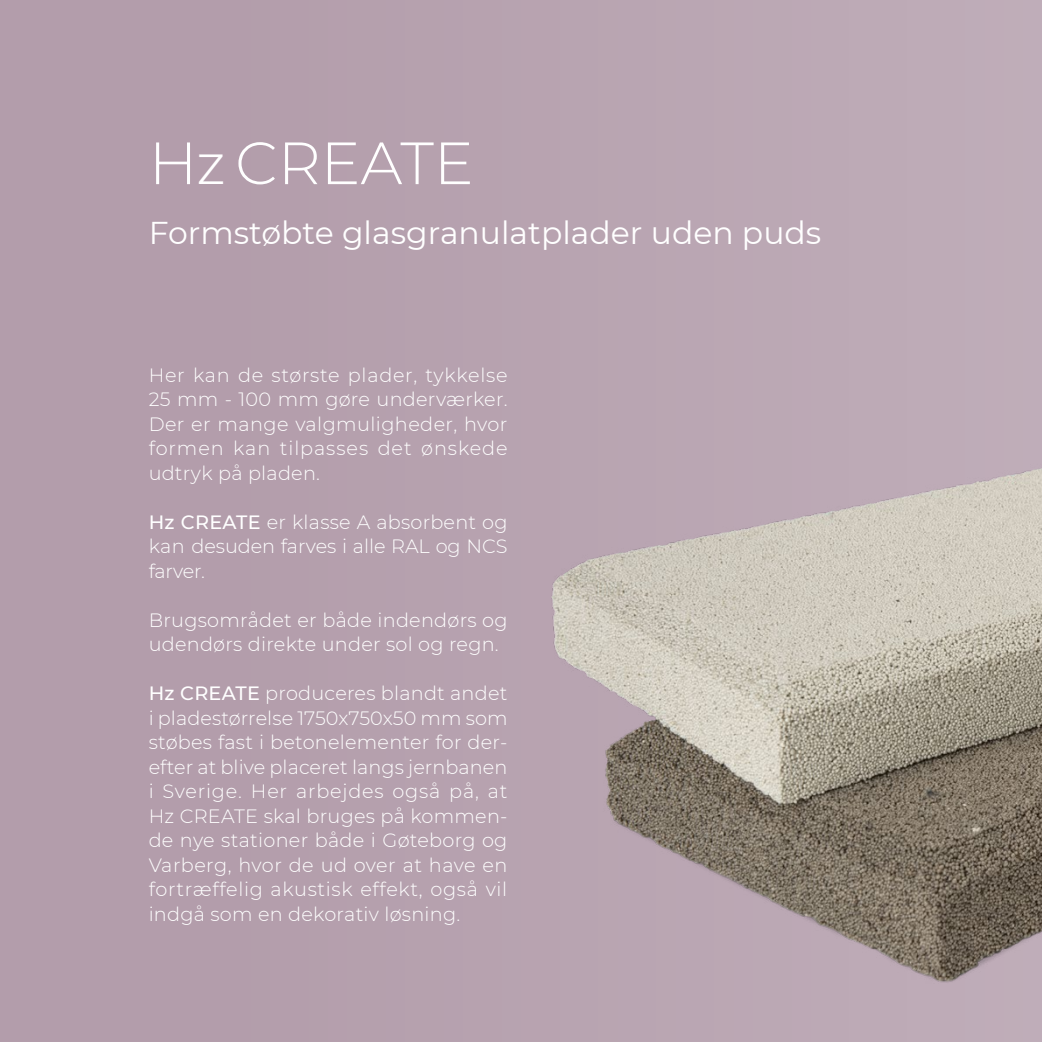
<style>
.page{position:relative;width:1042px;height:1042px;background:#b39dab}
.page>*{position:absolute;margin:0;border:0;box-sizing:border-box;transform-origin:0 0}
.t1{font:300 59.5px "Montserrat";color:#fff}
.t2{font:31.5px "Montserrat";color:#fff}
.t3{font:300 19.25px/24.5px "Montserrat";letter-spacing:.015em;color:#fff;text-align:justify}
.s1{font-weight:400;font-size:42px}
.s2{font-weight:500}
</style>
<div class="page">
<img style="left:551px;top:386px;width:491px;height:598px">
<h1 class="t1" style="left:149px;top:123px;width:326px">H<span class="s1">Z</span> CREATE</h1>
<h2 class="t2" style="left:149px;top:211px;width:674px">Formstøbte glasgranulatplader uden puds</h2>
<p class="t3" style="left:149px;top:362px;width:360px">Her kan de største plader, tykkelse 25 mm - 100 mm gøre underværker.<br>Der er mange valgmuligheder, hvor formen kan tilpasses det ønskede udtryk på pladen.</p>
<p class="t3" style="left:149px;top:509px;width:360px"><span class="s2">Hz CREATE</span> er klasse A absorbent og kan desuden farves i alle RAL og NCS farver.</p>
<p class="t3" style="left:149px;top:607px;width:360px">Brugsområdet er både indendørs og udendørs direkte under sol og regn.</p>
<p class="t3" style="left:149px;top:680px;width:360px"><span class="s2">Hz CREATE</span> produceres blandt andet i pladestørrelse 1750x750x50 mm som støbes fast i betonelementer for der&shy;efter at blive placeret langs jernbanen i Sverige. Her arbejdes også på, at Hz CREATE skal bruges på kommen&shy;de nye stationer både i Gøteborg og Varberg, hvor de ud over at have en fortræffelig akustisk effekt, også vil indgå som en dekorativ løsning.</p>
</div>
